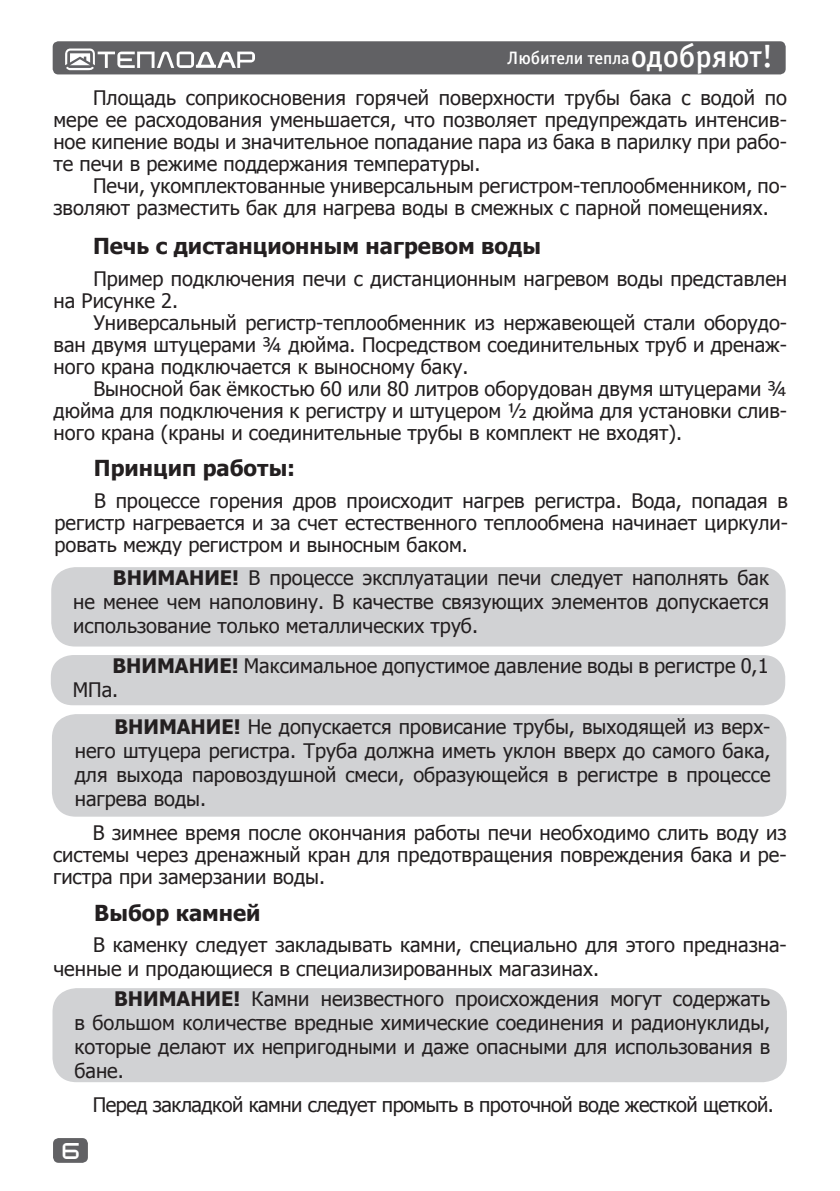
<style>
.page{position:relative;width:840px;height:1191px;background:#fff}
.page>*{position:absolute;margin:0;border:0;box-sizing:border-box;transform-origin:0 0}
.t1{font:700 22px "Tahoma";color:#231f20}
.t2{font:20px/22px "Tahoma";color:#231f20;text-align:justify}
.t3{font:20px "Tahoma";letter-spacing:-.025em;color:#231f20}
.t4{font:18px "Officina Sans Medium C";letter-spacing:-.005em;color:#fff}
.t5{font:16px "teplodar";color:#fff}
.s1{font-size:32px}
.s2{font-weight:700}
</style>
<div class="page">
<div style="left:53px;top:1138px;width:35px;height:24px;background:#616164;border-radius:6px"></div>
<div style="left:53px;top:41px;width:732px;height:33px;background:#616164;border-radius:6px"></div>
<svg style="left:65px;top:48px;width:190px;height:22px"></svg>
<div style="left:51px;top:655px;width:733px;height:50px;background:#d1d2d4;border-radius:22px"></div>
<div style="left:51px;top:567px;width:734px;height:79px;background:#d1d2d4;border-radius:24px"></div>
<div style="left:52px;top:714px;width:733px;height:102px;background:#d1d2d4;border-radius:24px"></div>
<div style="left:52px;top:988px;width:734px;height:94px;background:#d1d2d4;border-radius:24px"></div>
<p class="t4" style="left:507px;top:48px;width:267px">Любители тепла<span class="s1">одобряют!</span></p>
<p class="t2" style="left:53px;top:86px;width:734px;text-indent:40px">Площадь соприкосновения горячей поверхности трубы бака с водой по мере ее расходования уменьшается, что позволяет предупреждать интенсив&shy;ное кипение воды и значительное попадание пара из бака в парилку при рабо&shy;те печи в режиме поддержания температуры.</p>
<p class="t2" style="left:53px;top:174px;width:734px;text-indent:40px">Печи, укомплектованные универсальным регистром-теплообменником, по&shy;зволяют разместить бак для нагрева воды в смежных с парной помещениях.</p>
<p class="t1" style="left:93px;top:231px;width:449px">Печь с дистанционным нагревом воды</p>
<p class="t2" style="left:54px;top:267px;width:734px;text-indent:40px">Пример подключения печи с дистанционным нагревом воды представлен на Рисунке 2.</p>
<p class="t2" style="left:54px;top:311px;width:734px;text-indent:40px">Универсальный регистр-теплообменник из нержавеющей стали оборудо&shy;ван двумя штуцерами ¾ дюйма. Посредством соединительных труб и дренаж&shy;ного крана подключается к выносному баку.</p>
<p class="t2" style="left:54px;top:377px;width:734px;text-indent:40px">Выносной бак ёмкостью 60 или 80 литров оборудован двумя штуцерами ¾ дюйма для подключения к регистру и штуцером ½ дюйма для установки слив&shy;ного крана (краны и соединительные трубы в комплект не входят).</p>
<p class="t1" style="left:94px;top:453px;width:203px">Принцип работы:</p>
<p class="t2" style="left:54px;top:489px;width:734px;text-indent:40px">В процессе горения дров происходит нагрев регистра. Вода, попадая в регистр нагревается и за счет естественного теплообмена начинает циркули&shy;ровать между регистром и выносным баком.</p>
<p class="t2" style="left:73px;top:565px;width:697px;line-height:24px;text-indent:40px"><span class="s2">ВНИМАНИЕ!</span> В процессе эксплуатации печи следует наполнять бак не менее чем наполовину. В качестве связующих элементов допускается использование только металлических труб.</p>
<p class="t2" style="left:73px;top:653px;width:697px;line-height:24px;text-indent:40px"><span class="s2">ВНИМАНИЕ!</span> Максимальное допустимое давление воды в регистре 0,1<br>МПа.</p>
<p class="t2" style="left:75px;top:714px;width:697px;line-height:24px;text-indent:40px"><span class="s2">ВНИМАНИЕ!</span> Не допускается провисание трубы, выходящей из верх&shy;него штуцера регистра. Труба должна иметь уклон вверх до самого бака, для выхода паровоздушной смеси, образующейся в регистре в процессе нагрева воды.</p>
<p class="t2" style="left:53px;top:820px;width:734px;text-indent:40px">В зимнее время после окончания работы печи необходимо слить воду из системы через дренажный кран для предотвращения повреждения бака и ре&shy;гистра при замерзании воды.</p>
<p class="t1" style="left:94px;top:898px;width:168px">Выбор камней</p>
<p class="t2" style="left:53px;top:931px;width:734px;line-height:24px;text-indent:40px">В каменку следует закладывать камни, специально для этого предназна&shy;ченные и продающиеся в специализированных магазинах.</p>
<p class="t2" style="left:74px;top:986px;width:697px;line-height:24px;text-indent:40px"><span class="s2">ВНИМАНИЕ!</span> Камни неизвестного происхождения могут содержать в большом количестве вредные химические соединения и радионуклиды, которые делают их непригодными и даже опасными для использования в бане.</p>
<p class="t5" style="left:63px;top:1144px;width:18px">6</p>
<p class="t3" style="left:93px;top:1091px;width:682px">Перед закладкой камни следует промыть в проточной воде жесткой щеткой.</p>
</div>
